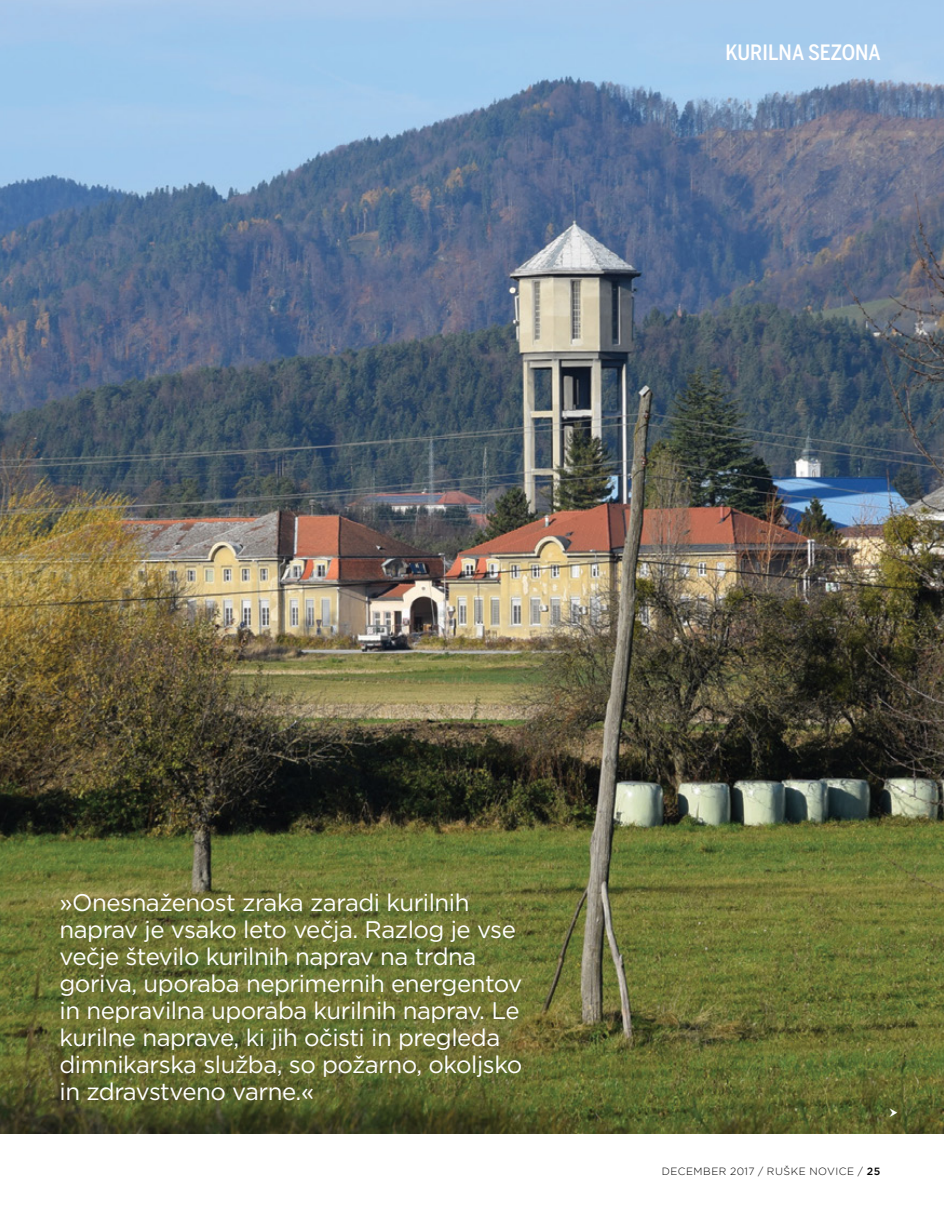
<style>
.page{position:relative;width:944px;height:1212px;background:#fff}
.page>*{position:absolute;margin:0;border:0;box-sizing:border-box;transform-origin:0 0}
.t1{font:24px/27px "Gotham";letter-spacing:-.02em;color:#fff}
.t2{font:500 21px "Benton Sans Cond";color:#fff}
.t3{font:300 10.5px "Gotham";letter-spacing:.05em;color:#000}
.s1{font-weight:500}
</style>
<div class="page">
<img style="left:0;top:0;width:944px;height:1133px">
<svg style="left:890px;top:1124px;width:7px;height:9px"></svg>
<svg style="left:890px;top:1108px;width:7px;height:9px"></svg>
<p class="t2" style="left:725px;top:40px;width:157px">KURILNA SEZONA</p>
<p class="t1" style="left:60px;top:889px;width:464px">»Onesnaženost zraka zaradi kurilnih naprav je vsako leto večja. Razlog je vse večje število kurilnih naprav na trdna goriva, uporaba neprimernih energentov in nepravilna uporaba kurilnih naprav. Le kurilne naprave, ki jih očisti in pregleda dimnikarska služba, so požarno, okoljsko in zdravstveno varne.«</p>
<p class="t3" style="left:662px;top:1164px;width:17px">DECE</p>
<p class="t3" style="left:694px;top:1164px;width:188px">MBER 2017 / RUŠKE NOVICE / <span class="s1">25</span></p>
</div>
